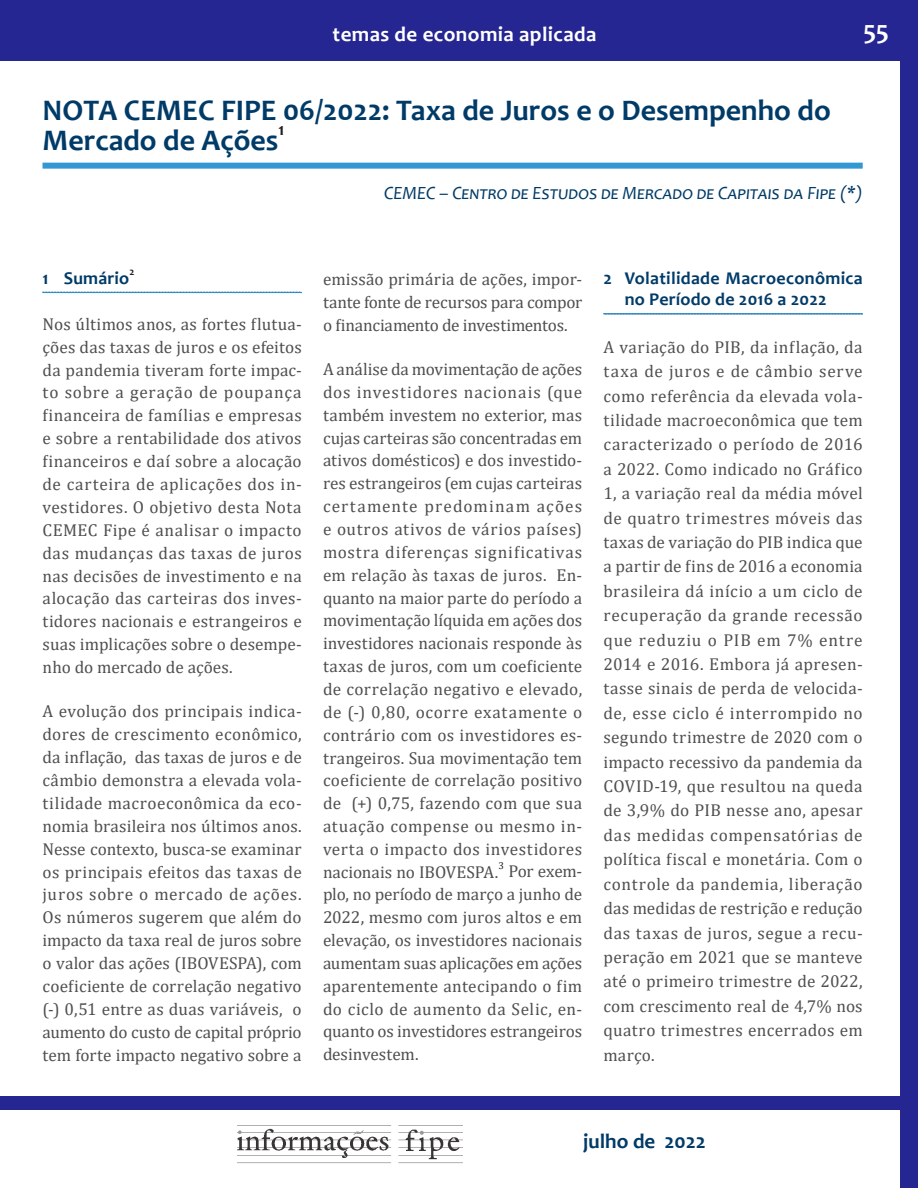
<style>
.page{position:relative;width:918px;height:1188px;background:#fff}
.page>*{position:absolute;margin:0;border:0;box-sizing:border-box;transform-origin:0 0}
.t1{font:700 30px/30.3px "Candara";color:#003b68}
.t2{font:700 27px "Candara";color:#fff}
.t3{font:700 21px "Candara";letter-spacing:.02em;color:#fff}
.t4{font:700 21px "Candara";color:#003b68}
.t5{font:italic 18.75px "Candara";color:#003b68}
.t6{font:700 18px/21.5px "Candara";letter-spacing:.02em;color:#003b68}
.t7{font:700 17.4px "Candara";color:#231f20}
.t8{font:17.25px/22.8px "Cambria";color:#4e4f50;text-align:justify}
.t9{font:700 10.5px "Candara";color:#231f20}
.t10{font:10.05px "Cambria";color:#231f20}
</style>
<div class="page">
<div style="left:900px;top:0;width:18px;height:1188px;background:#262693"></div>
<div style="left:0;top:0;width:918px;height:61px;background:#262693"></div>
<img style="left:238px;top:1128px;width:225px;height:36px">
<div style="left:0;top:1097px;width:918px;height:13px;background:#262693"></div>
<div style="left:43px;top:163px;width:820px;height:6px;background:#3297d3"></div>
<svg style="left:42px;top:292px;width:260px;height:1px"></svg>
<svg style="left:603px;top:313px;width:260px;height:1px"></svg>
<p class="t3" style="left:333px;top:21px;width:265px">temas de economia aplicada</p>
<h2 class="t2" style="left:863px;top:13px;width:27px">55</h2>
<h1 class="t1" style="left:43px;top:94px;width:790px">NOTA CEMEC FIPE 06/2022: Taxa de Juros e o Desempenho do<br>Mercado de Ações</h1>
<p class="t7" style="left:279px;top:118px;width:7px">1</p>
<p class="t5" style="left:384px;top:181px;width:480px">CEMEC – Centro de Estudos de Mercado de Capitais da Fipe (*)</p>
<p class="t6" style="left:43px;top:267px;width:88px">1 Sumário</p>
<p class="t9" style="left:130px;top:265px;width:7px">2</p>
<p class="t8" style="left:43px;top:312px;width:261px">Nos últimos anos, as fortes flutua&shy;ções das taxas de juros e os efeitos da pandemia tiveram forte impac&shy;to sobre a geração de poupança financeira de famílias e empresas e sobre a rentabilidade dos ativos financeiros e daí sobre a alocação de carteira de aplicações dos in&shy;vestidores. O objetivo desta Nota CEMEC Fipe é analisar o impacto das mudanças das taxas de juros nas decisões de investimento e na alocação das carteiras dos inves&shy;tidores nacionais e estrangeiros e suas implicações sobre o desempe&shy;nho do mercado de ações.</p>
<p class="t8" style="left:43px;top:700px;width:261px">A evolução dos principais indica&shy;dores de crescimento econômico, da inflação, das taxas de juros e de câmbio demonstra a elevada vola&shy;tilidade macroeconômica da eco&shy;nomia brasileira nos últimos anos.<br>Nesse contexto, busca-se examinar os principais efeitos das taxas de juros sobre o mercado de ações.<br>Os números sugerem que além do impacto da taxa real de juros sobre o valor das ações (IBOVESPA), com coeficiente de correlação negativo (-) 0,51 entre as duas variáveis, o aumento do custo de capital próprio tem forte impacto negativo sobre a</p>
<p class="t8" style="left:323px;top:268px;width:261px">emissão primária de ações, impor&shy;tante fonte de recursos para compor o financiamento de investimentos.</p>
<p class="t8" style="left:323px;top:358px;width:261px">A análise da movimentação de ações dos investidores nacionais (que também investem no exterior, mas cujas carteiras são concentradas em ativos domésticos) e dos investido&shy;res estrangeiros (em cujas carteiras certamente predominam ações e outros ativos de vários países) mostra diferenças significativas em relação às taxas de juros. En&shy;quanto na maior parte do período a movimentação líquida em ações dos investidores nacionais responde às taxas de juros, com um coeficiente de correlação negativo e elevado, de (-) 0,80, ocorre exatamente o contrário com os investidores es&shy;trangeiros. Sua movimentação tem coeficiente de correlação positivo de (+) 0,75, fazendo com que sua atuação compense ou mesmo in&shy;verta o impacto dos investidores nacionais no IBOVESPA.</p>
<p class="t10" style="left:499px;top:860px;width:7px">3</p>
<p class="t8" style="left:323px;top:860px;width:261px;text-indent:185px">Por exem&shy;plo, no período de março a junho de 2022, mesmo com juros altos e em elevação, os investidores nacionais aumentam suas aplicações em ações aparentemente antecipando o fim do ciclo de aumento da Selic, en&shy;quanto os investidores estrangeiros desinvestem.</p>
<p class="t6" style="left:625px;top:267px;width:239px;text-indent:-21px">2 Volatilidade Macroeconômica no Período de 2016 a 2022</p>
<p class="t8" style="left:603px;top:335px;width:261px;line-height:24.5px">A variação do PIB, da inflação, da taxa de juros e de câmbio serve como referência da elevada vola&shy;tilidade macroeconômica que tem caracterizado o período de 2016 a 2022. Como indicado no Gráfico 1, a variação real da média móvel de quatro trimestres móveis das taxas de variação do PIB indica que a partir de fins de 2016 a economia brasileira dá início a um ciclo de recuperação da grande recessão que reduziu o PIB em 7% entre 2014 e 2016. Embora já apresen&shy;tasse sinais de perda de velocida&shy;de, esse ciclo é interrompido no segundo trimestre de 2020 com o impacto recessivo da pandemia da COVID-19, que resultou na queda de 3,9% do PIB nesse ano, apesar das medidas compensatórias de política fiscal e monetária. Com o controle da pandemia, liberação das medidas de restrição e redução das taxas de juros, segue a recu&shy;peração em 2021 que se manteve até o primeiro trimestre de 2022, com crescimento real de 4,7% nos quatro trimestres encerrados em março.</p>
<p class="t4" style="left:583px;top:1128px;width:124px">julho de 2022</p>
</div>
